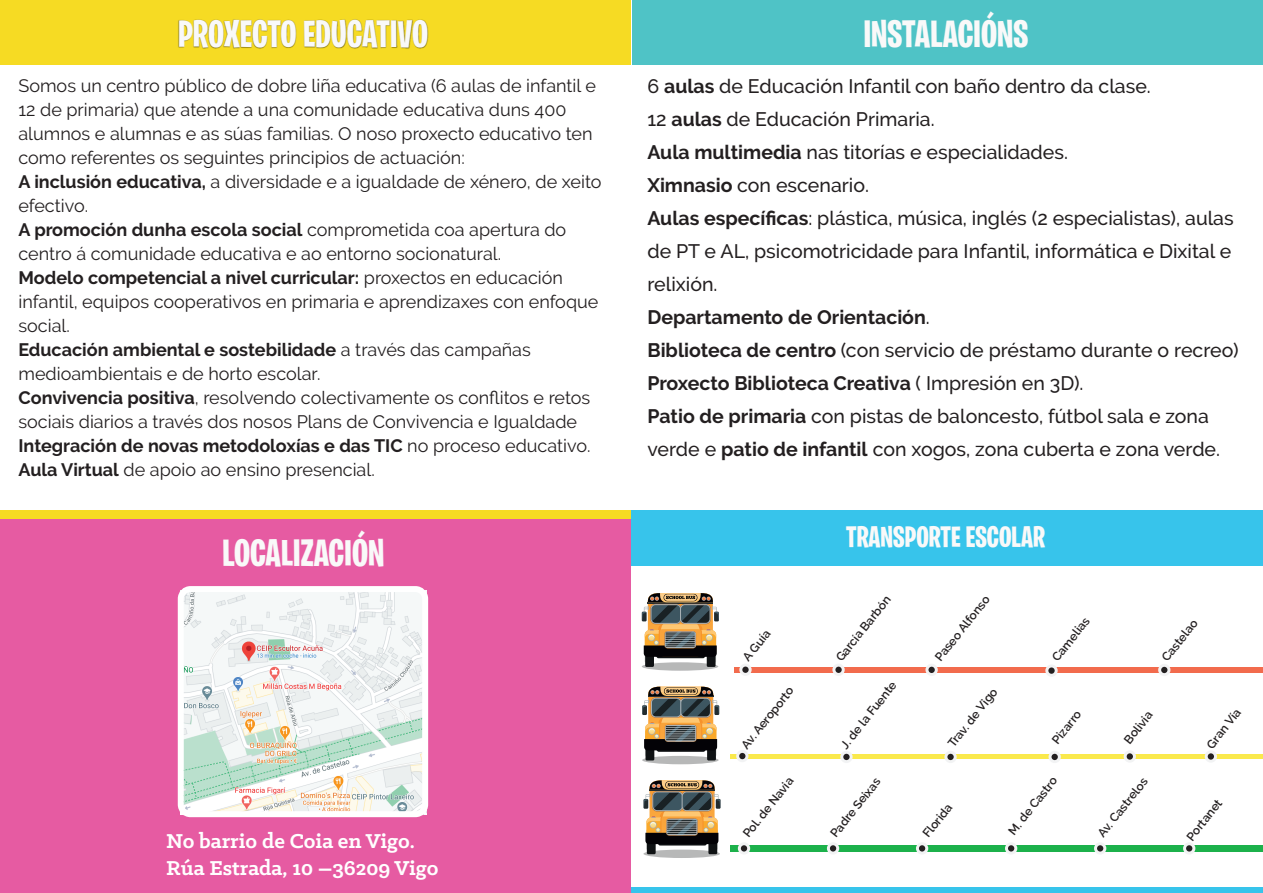
<style>
.page{position:relative;width:1263px;height:893px;background:#fff}
.page>*{position:absolute;margin:0;border:0;box-sizing:border-box;transform-origin:0 0}
.t1{font:700 38.4px "Burbank Big Condensed";color:#f9f9f9}
.t2{font:700 29.7px "Burbank Big Condensed";color:#f9f9f9}
.t3{font:700 22.8px/27.3px "Klinic Slab";color:#fff}
.t4{font:500 19.5px/33px "Raleway";color:#231f20}
.t5{font:18px/24px "Raleway";color:#231f20}
.t6{font:600 12px "Raleway";color:#231f20}
.s1{font-weight:700}
</style>
<div class="page">
<div style="left:632px;top:0;width:631px;height:65px;background:#4fc3c6"></div>
<div style="left:0;top:0;width:631px;height:65px;background:#f6db23"></div>
<div style="left:0;top:519px;width:631px;height:374px;background:#e65ba2"></div>
<img style="left:178px;top:19px;width:251px;height:30px">
<svg style="left:642px;top:662px;width:76px;height:9px"></svg>
<div style="left:645px;top:642px;width:9px;height:25px;background:#0f1214"></div>
<div style="left:710px;top:646px;width:6px;height:16px;background:#626565"></div>
<div style="left:707px;top:642px;width:8px;height:25px;background:#0f1214"></div>
<svg style="left:642px;top:593px;width:76px;height:65px;background:#817259"></svg>
<svg style="left:642px;top:756px;width:77px;height:8px"></svg>
<div style="left:645px;top:735px;width:9px;height:25px;background:#0f1214"></div>
<div style="left:707px;top:735px;width:9px;height:25px;background:#0f1214"></div>
<svg style="left:642px;top:687px;width:77px;height:65px;background:#82735a"></svg>
<svg style="left:643px;top:850px;width:77px;height:8px"></svg>
<div style="left:647px;top:829px;width:9px;height:25px;background:#0f1214"></div>
<div style="left:708px;top:829px;width:9px;height:25px;background:#0f1214"></div>
<svg style="left:644px;top:780px;width:76px;height:65px;background:#827259"></svg>
<div style="left:734px;top:668px;width:529px;height:5px;background:#f26b4d"></div>
<div style="left:730px;top:754px;width:533px;height:5px;background:#fae94c"></div>
<div style="left:730px;top:845px;width:533px;height:6px;background:#1cb14b"></div>
<svg style="left:739px;top:664px;width:13px;height:12px"></svg>
<svg style="left:736px;top:750px;width:12px;height:12px"></svg>
<svg style="left:840px;top:751px;width:13px;height:12px"></svg>
<svg style="left:944px;top:751px;width:13px;height:12px"></svg>
<svg style="left:1048px;top:751px;width:13px;height:12px"></svg>
<svg style="left:1124px;top:751px;width:12px;height:11px"></svg>
<svg style="left:1205px;top:751px;width:12px;height:11px"></svg>
<svg style="left:738px;top:843px;width:12px;height:11px"></svg>
<svg style="left:827px;top:843px;width:12px;height:11px"></svg>
<svg style="left:916px;top:843px;width:12px;height:11px"></svg>
<svg style="left:1005px;top:843px;width:12px;height:11px"></svg>
<svg style="left:1094px;top:843px;width:12px;height:11px"></svg>
<svg style="left:1183px;top:843px;width:12px;height:11px"></svg>
<svg style="left:832px;top:664px;width:13px;height:12px"></svg>
<svg style="left:925px;top:664px;width:13px;height:12px"></svg>
<svg style="left:1158px;top:664px;width:12px;height:12px"></svg>
<img style="left:185px;top:593px;width:236px;height:217px">
<div style="left:631px;top:887px;width:632px;height:6px;background:#37c4eb"></div>
<div style="left:178px;top:586px;width:250px;height:231px;border:6px solid #fff;border-radius:10px"></div>
<div style="left:0;top:510px;width:632px;height:9px;background:#f6db23"></div>
<svg style="left:1045px;top:665px;width:13px;height:11px"></svg>
<div style="left:631px;top:510px;width:632px;height:55px;background:#37c4eb"></div>
<h1 class="t1" style="left:178px;top:11px;width:252px">PROXECTO EDUCATIVO</h1>
<h1 class="t1" style="left:863px;top:11px;width:166px">INSTALACIÓNS</h1>
<p class="t5" style="left:18px;top:74px;width:585px">Somos un centro público de dobre liña educativa (6 aulas de infantil e 12 de primaria) que atende a una comunidade educativa duns 400 alumnos e alumnas e as súas familias. O noso proxecto educativo ten como referentes os seguintes principios de actuación:<br><span class="s1">A inclusión educativa,</span> a diversidade e a igualdade de xénero, de xeito efectivo.<br><span class="s1">A promoción dunha escola social</span> comprometida coa apertura do centro á comunidade educativa e ao entorno socionatural.<br><span class="s1">Modelo competencial a nivel curricular:</span> proxectos en educación infantil, equipos cooperativos en primaria e aprendizaxes con enfoque social.<br><span class="s1">Educación ambiental e sostebilidade</span> a través das campañas medioambientais e de horto escolar.<br><span class="s1">Convivencia positiva</span>, resolvendo colectivamente os conflitos e retos sociais diarios a través dos nosos Plans de Convivencia e Igualdade <span class="s1">Integración de novas metodoloxías e das TIC</span> no proceso educativo.<br><span class="s1">Aula Virtual</span> de apoio ao ensino presencial.</p>
<h1 class="t1" style="left:222px;top:530px;width:163px">LOCALIZACIÓN</h1>
<p class="t3" style="left:166px;top:827px;width:274px">No barrio de Coia en Vigo.<br>Rúa Estrada, 10 –36209 Vigo</p>
<p class="t4" style="left:647px;top:70px;width:593px">6 <span class="s1">aulas</span> de Educación Infantil con baño dentro da clase.<br>12 <span class="s1">aulas</span> de Educación Primaria.<br><span class="s1">Aula multimedia</span> nas titorías e especialidades.<br><span class="s1">Ximnasio</span> con escenario.<br><span class="s1">Aulas específicas</span>: plástica, música, inglés (2 especialistas), aulas de PT e AL, psicomotricidade para Infantil, informática e Dixital e relixión.<br><span class="s1">Departamento de Orientación</span>.<br><span class="s1">Biblioteca de centro</span> (con servicio de préstamo durante o recreo)<br><span class="s1">Proxecto Biblioteca Creativa</span> ( Impresión en 3D).<br><span class="s1">Patio de primaria</span> con pistas de baloncesto, fútbol sala e zona verde e <span class="s1">patio de infantil</span> con xogos, zona cuberta e zona verde.</p>
<h2 class="t2" style="left:846px;top:519px;width:200px">TRANSPORTE ESCOLAR</h2>
<p class="t6" style="left:833px;top:656px;width:82px;rotate:-52deg">García Barbón</p>
<p class="t6" style="left:932px;top:656px;width:82px;rotate:-52deg">Paseo Alfonso</p>
<p class="t6" style="left:740px;top:655px;width:38px;rotate:-52deg">A Guía</p>
<p class="t6" style="left:739px;top:743px;width:77px;rotate:-52deg">Av. Aeroporto</p>
<p class="t6" style="left:838px;top:743px;width:83px;rotate:-52deg">J. de la Fuente</p>
<p class="t6" style="left:945px;top:741px;width:73px;rotate:-52deg">Trav. de Vigo</p>
<p class="t6" style="left:1049px;top:656px;width:54px;rotate:-52deg">Camelias</p>
<p class="t6" style="left:1159px;top:655px;width:51px;rotate:-52deg">Castelao</p>
<p class="t6" style="left:1049px;top:738px;width:40px;rotate:-52deg">Pizarro</p>
<p class="t6" style="left:1121px;top:738px;width:40px;rotate:-52deg">Bolivia</p>
<p class="t6" style="left:1204px;top:743px;width:49px;rotate:-52deg">Gran Vía</p>
<p class="t6" style="left:740px;top:832px;width:75px;rotate:-52deg">Pol. de Navia</p>
<p class="t6" style="left:828px;top:832px;width:74px;rotate:-52deg">Padre Seixas</p>
<p class="t6" style="left:920px;top:832px;width:41px;rotate:-52deg">Florida</p>
<p class="t6" style="left:1006px;top:829px;width:72px;rotate:-52deg">M. de Castro</p>
<p class="t6" style="left:1095px;top:832px;width:74px;rotate:-52deg">Av. Castrelos</p>
<p class="t6" style="left:1184px;top:835px;width:50px;rotate:-52deg">Portanet</p>
</div>
